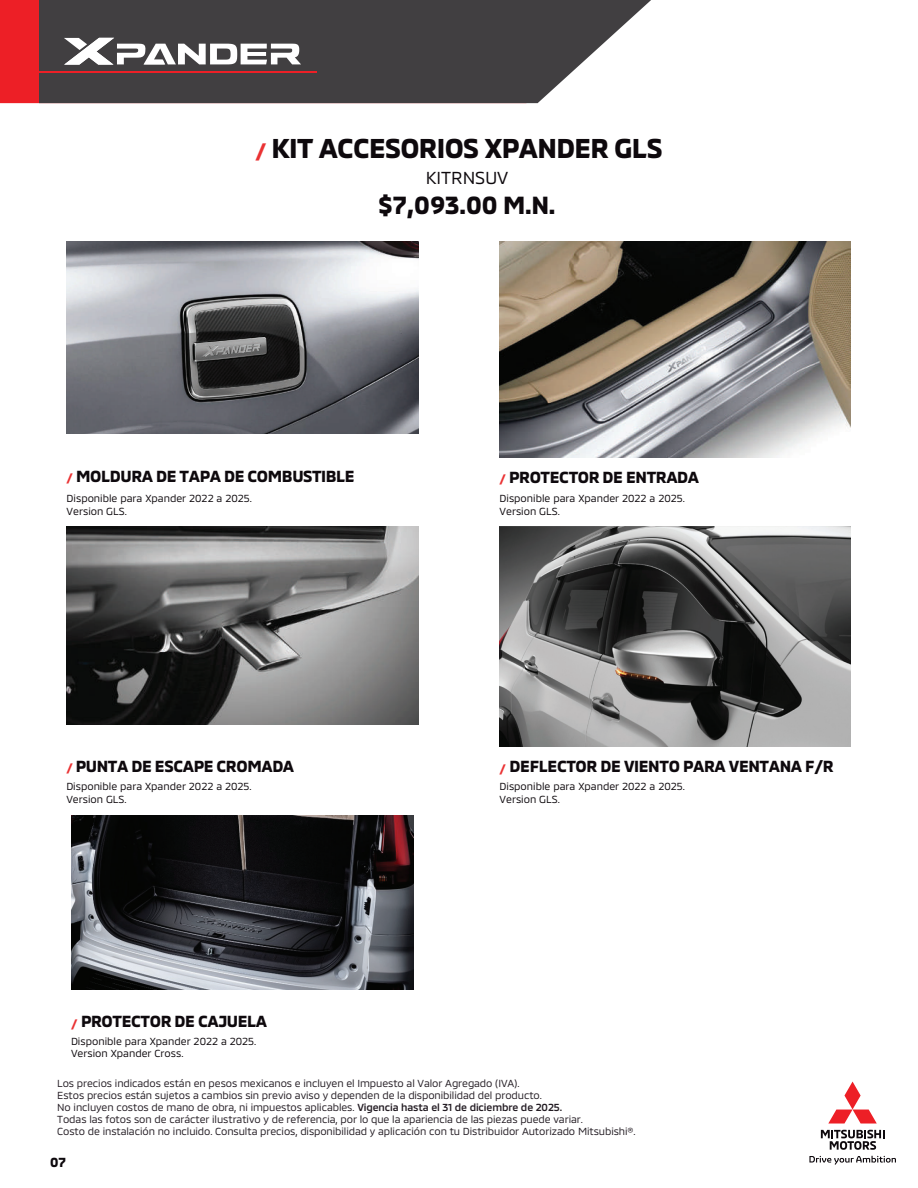
<style>
.page{position:relative;width:918px;height:1188px;background:#fff}
.page>*{position:absolute;margin:0;border:0;box-sizing:border-box;transform-origin:0 0}
.t1{font:700 28.05px "MMC";letter-spacing:-.025em;color:#0e090d}
.t2{font:700 25.5px "MMC";color:#0e090d}
.t3{font:17.85px "MMC";color:#0e090d}
.t4{font:700 16.5px "MMC";letter-spacing:-.025em;color:#0e090d}
.t5{font:700 13.5px "MMC";color:#0e090d}
.t6{font:10.5px/12px "MMC";letter-spacing:-.01em;color:#231c23}
.t7{font:10.5px/12.6px "MMC";color:#0e090d}
.s1{font-size:20.4px;color:#ea3233}
.s2{font-size:12px;color:#ea3233}
.s3{font-weight:500}
</style>
<div class="page">
<div style="left:0;top:0;width:39px;height:103px;background:#ed1f26"></div>
<svg style="left:39px;top:0;width:612px;height:103px;background:#545254"></svg>
<svg style="left:821px;top:1130px;width:63px;height:20px"></svg>
<svg style="left:828px;top:1082px;width:49px;height:42px"></svg>
<svg style="left:809px;top:1156px;width:87px;height:9px"></svg>
<img style="left:66px;top:526px;width:352px;height:198px">
<img style="left:500px;top:242px;width:351px;height:216px">
<img style="left:67px;top:242px;width:352px;height:191px">
<img style="left:500px;top:526px;width:351px;height:220px">
<hr style="left:33px;top:71px;width:284px;height:2px;background:#ed1f26">
<svg style="left:64px;top:38px;width:237px;height:27px"></svg>
<img style="left:71px;top:816px;width:343px;height:173px">
<h1 class="t1" style="left:255px;top:126px;width:409px"><span class="s1">/</span> KIT ACCESORIOS XPANDER GLS</h1>
<h3 class="t3" style="left:426px;top:163px;width:84px">KITRNSUV</h3>
<h2 class="t2" style="left:379px;top:185px;width:178px">$7,093.00 M.N.</h2>
<h3 class="t4" style="left:67px;top:463px;width:290px"><span class="s2">/</span> MOLDURA DE TAPA DE COMBUSTIBLE</h3>
<p class="t7" style="left:67px;top:491px;width:187px">Disponible para Xpander 2022 a 2025.<br>Version GLS.</p>
<h3 class="t4" style="left:66px;top:753px;width:229px"><span class="s2">/</span> PUNTA DE ESCAPE CROMADA</h3>
<p class="t7" style="left:66px;top:779px;width:187px">Disponible para Xpander 2022 a 2025.<br>Version GLS.</p>
<h3 class="t4" style="left:71px;top:1008px;width:198px"><span class="s2">/</span> PROTECTOR DE CAJUELA</h3>
<p class="t7" style="left:71px;top:1033px;width:187px">Disponible para Xpander 2022 a 2025.<br>Version Xpander Cross.</p>
<h3 class="t4" style="left:500px;top:465px;width:201px"><span class="s2">/</span> PROTECTOR DE ENTRADA</h3>
<p class="t7" style="left:500px;top:491px;width:187px">Disponible para Xpander 2022 a 2025.<br>Version GLS.</p>
<h3 class="t4" style="left:500px;top:753px;width:336px"><span class="s2">/</span> DEFLECTOR DE VIENTO PARA VENTANA F/R</h3>
<p class="t7" style="left:500px;top:779px;width:187px">Disponible para Xpander 2022 a 2025.<br>Version GLS.</p>
<p class="t6" style="left:57px;top:1076px;width:580px">Los precios indicados están en pesos mexicanos e incluyen el Impuesto al Valor Agregado (IVA).<br>Estos precios están sujetos a cambios sin previo aviso y dependen de la disponibilidad del producto.<br>No incluyen costos de mano de obra, ni impuestos aplicables. <span class="s3">Vigencia hasta el 31 de diciembre de 2025.<br></span>Todas las fotos son de carácter ilustrativo y de referencia, por lo que la apariencia de las piezas puede variar.<br>Costo de instalación no incluido. Consulta precios, disponibilidad y aplicación con tu Distribuidor Autorizado Mitsubishi®.</p>
<p class="t5" style="left:50px;top:1151px;width:17px">07</p>
</div>
